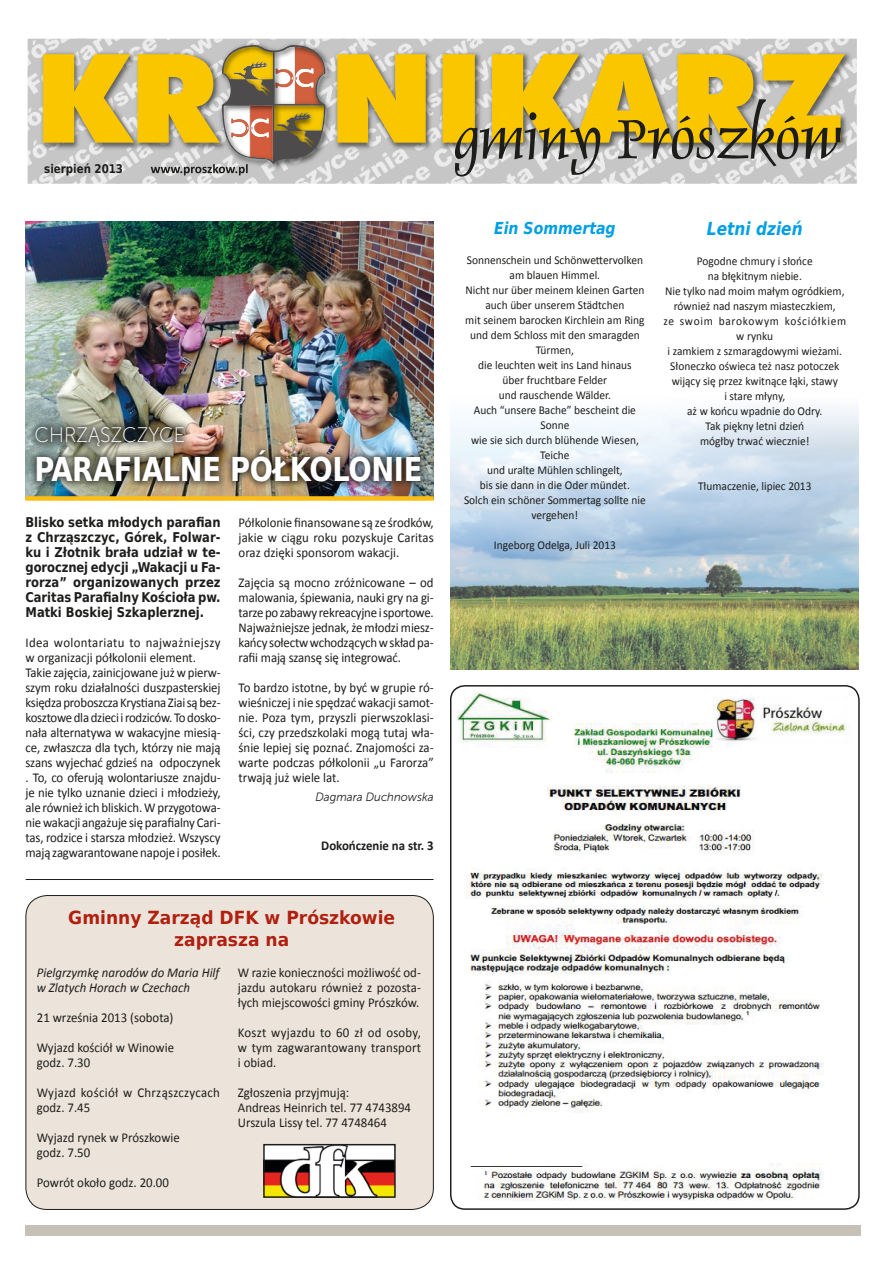
<style>
.page{position:relative;width:893px;height:1263px;background:#fff}
.page>*{position:absolute;margin:0;border:0;box-sizing:border-box;transform-origin:0 0}
.t1{font:700 33px "DejaVu Sans Condensed";letter-spacing:-.01em;color:#fff;scale:.92 1}
.t2{font:21px "Museo Sans 100";color:#fff;scale:.95 1}
.t3{font:700 18px/21.6px "DejaVu Sans";color:#b02011;text-align:center;scale:.95 1}
.t4{font:italic 700 18px "DejaVu Sans Condensed";color:#009fe3;scale:.95 1}
.t5{font:italic 700 16.5px "DejaVu Sans Condensed";color:#009fe3;scale:.95 1}
.t6{font:13.5px/15px "Calibri";letter-spacing:-.01em;color:#1d1d1b;text-align:justify;scale:.95 1}
.t7{font:700 13.5px/15px "DejaVu Sans Condensed";color:#1d1d1b;text-align:justify;scale:.95 1}
.t8{font:italic 13.5px/15px "Calibri";color:#1d1d1b;scale:.95 1}
.t9{font:13.5px/15px "Calibri";letter-spacing:.025em;color:#1d1d1b;scale:.95 1}
.t10{font:700 13.5px "Calibri";color:#1d1d1b;scale:.95 1}
.t11{font:12px/15px "Calibri";color:#1d1d1b;text-align:center;scale:.95 1}
.t12{font:italic 12px "Museo Sans 300";color:#1d1d1b;scale:.95 1}
.t13{font:700 12px "DejaVu Sans Condensed";color:#1d1d1b;scale:.95 1}
</style>
<div class="page">
<img style="left:28px;top:39px;width:318px;height:145px">
<img style="left:374px;top:39px;width:483px;height:145px">
<img style="left:336px;top:50px;width:519px;height:103px">
<svg style="left:337px;top:54px;width:508px;height:89px;background:#e4c23a"></svg>
<img style="left:37px;top:50px;width:6px;height:103px">
<img style="left:217px;top:41px;width:119px;height:133px">
<svg style="left:455px;top:99px;width:386px;height:77px;background:#bba963"></svg>
<svg style="left:43px;top:45px;width:282px;height:130px;background:#cbb163"></svg>
<div style="left:26px;top:1225px;width:835px;height:11px;background:#c6c0b7"></div>
<div style="left:26px;top:895px;width:407px;height:314px;background:#ece4da;border-radius:21px"></div>
<div style="left:26px;top:895px;width:408px;height:315px;border:1px solid #1d1d1b;border-radius:21px"></div>
<img style="left:451px;top:408px;width:408px;height:262px">
<img style="left:451px;top:686px;width:408px;height:523px">
<img style="left:26px;top:221px;width:408px;height:275px">
<img style="left:266px;top:1147px;width:127px;height:48px">
<div style="left:263px;top:1144px;width:133px;height:54px;border:2px solid #1d1d1b"></div>
<hr style="left:26px;top:879px;width:408px;height:1px;background:#1d1d1b">
<div style="left:28px;top:419px;width:400px;height:71px;background:#1d1d1b;opacity:.75"></div>
<div style="left:26px;top:496px;width:408px;height:5px;background:#fcbe12"></div>
<p class="t13" style="left:44px;top:159px;width:85px">sierpień 2013</p>
<h2 class="t2" style="left:35px;top:424px;width:160px">CHRZĄSZCZYCE</h2>
<h1 class="t1" style="left:35px;top:442px;width:423px">PARAFIALNE PÓŁKOLONIE</h1>
<p class="t7" style="left:26px;top:514px;width:207px">Blisko setka młodych parafian z Chrząszczyc, Górek, Folwar&shy;ku i Złotnik brała udział w te&shy;gorocznej edycji „Wakacji u Fa&shy;rorza” organizowanych przez Caritas Parafialny Kościoła pw.<br>Matki Boskiej Szkaplerznej.</p>
<p class="t6" style="left:26px;top:635px;width:207px;text-align:left">Idea wolontariatu to najważniejszy w organizacji półkolonii element.<br>Takie zajęcia, zainicjowane już w pierw&shy;szym roku działalności duszpasterskiej księdza proboszcza Krystiana Ziai są bez&shy;kosztowe dla dzieci irodziców. To dosko&shy;nała alternatywa w wakacyjne miesią&shy;ce, zwłaszcza dla tych, którzy nie mają szans wyjechać gdzieś na odpoczynek . To, co oferują wolontariusze znajdu&shy;je nie tylko uznanie dzieci i młodzieży, ale również ich bliskich. W przygotowa&shy;nie wakacji angażuje się parafialny Cari&shy;tas, rodzice i starsza młodzież. Wszyscy mają zagwarantowane napoje i posiłek.</p>
<p class="t6" style="left:239px;top:515px;width:207px">Półkolonie finansowane są ze środków, jakie w ciągu roku pozyskuje Caritas oraz dzięki sponsorom wakacji.</p>
<p class="t6" style="left:239px;top:575px;width:207px">Zajęcia są mocno zróżnicowane – od malowania, śpiewania, nauki gry na gi&shy;tarze po zabawy rekreacyjne isportowe.<br>Najważniejsze jednak, że młodzi miesz&shy;kańcy sołectw wchodzących wskład pa&shy;rafii mają szansę się integrować.</p>
<p class="t6" style="left:239px;top:680px;width:207px">To bardzo istotne, by być w grupie ró&shy;wieśniczej i nie spędzać wakacji samot&shy;nie. Poza tym, przyszli pierwszoklasi&shy;ści, czy przedszkolaki mogą tutaj wła&shy;śnie lepiej się poznać. Znajomości za&shy;warte podczas półkolonii „u Farorza” trwają już wiele lat.</p>
<p class="t12" style="left:315px;top:790px;width:126px">Dagmara Duchnowska</p>
<p class="t10" style="left:321px;top:837px;width:120px">Dokończenie na str. 3</p>
<h3 class="t3" style="left:68px;top:907px;width:346px">Gminny Zarząd DFK w Prószkowie zaprasza na</h3>
<p class="t8" style="left:37px;top:964px;width:194px">Pielgrzymkę narodów do Maria Hilf w Zlatych Horach w Czechach</p>
<p class="t6" style="left:37px;top:1010px;width:145px">21 września 2013 (sobota)</p>
<p class="t6" style="left:37px;top:1040px;width:146px">Wyjazd kościół w Winowie godz. 7.30</p>
<p class="t9" style="left:37px;top:1085px;width:194px">Wyjazd kościół w Chrząszczycach godz. 7.45</p>
<p class="t6" style="left:37px;top:1130px;width:152px">Wyjazd rynek w Prószkowie godz. 7.50</p>
<p class="t6" style="left:37px;top:1175px;width:141px">Powrót około godz. 20.00</p>
<p class="t6" style="left:238px;top:965px;width:194px">W razie konieczności możliwość od&shy;jazdu autokaru również z pozosta&shy;łych miejscowości gminy Prószków.</p>
<p class="t6" style="left:238px;top:1025px;width:194px">Koszt wyjazdu to 60 zł od osoby, w tym zagwarantowany transport i obiad.</p>
<p class="t6" style="left:238px;top:1085px;width:184px;text-align:left">Zgłoszenia przyjmują:<br>Andreas Heinrich tel. 77 4743894<br>Urszula Lissy tel. 77 4748464</p>
<p class="t5" style="left:494px;top:215px;width:129px">Ein Sommertag</p>
<p class="t11" style="left:464px;top:252px;width:193px">Sonnenschein und Schönwettervolken am blauen Himmel.<br>Nicht nur über meinem kleinen Garten auch über unserem Städtchen<br>mit seinem barocken Kirchlein am Ring und dem Schloss mit den smaragden<br>Türmen,<br>die leuchten weit ins Land hinaus<br>über fruchtbare Felder<br>und rauschende Wälder.<br>Auch “unsere Bache” bescheint die<br>Sonne<br>wie sie sich durch blühende Wiesen,<br>Teiche<br>und uralte Mühlen schlingelt,<br>bis sie dann in die Oder mündet.<br>Solch ein schöner Sommertag sollte nie vergehen!</p>
<p class="t11" style="left:494px;top:537px;width:130px">Ingeborg Odelga, Juli 2013</p>
<h3 class="t4" style="left:707px;top:215px;width:102px">Letni dzień</h3>
<p class="t11" style="left:663px;top:253px;width:194px">Pogodne chmury i słońce<br>na błękitnym niebie.<br>Nie tylko nad moim małym ogródkiem, również nad naszym miasteczkiem,<br>ze swoim barokowym kościółkiem w rynku<br>i zamkiem z szmaragdowymi wieżami.<br>Słoneczko oświeca też nasz potoczek wijący się przez kwitnące łąki, stawy<br>i stare młyny,<br>aż w końcu wpadnie do Odry.<br>Tak piękny letni dzień<br>mógłby trwać wiecznie!</p>
<p class="t11" style="left:698px;top:478px;width:121px">Tłumaczenie, lipiec 2013</p>
</div>
